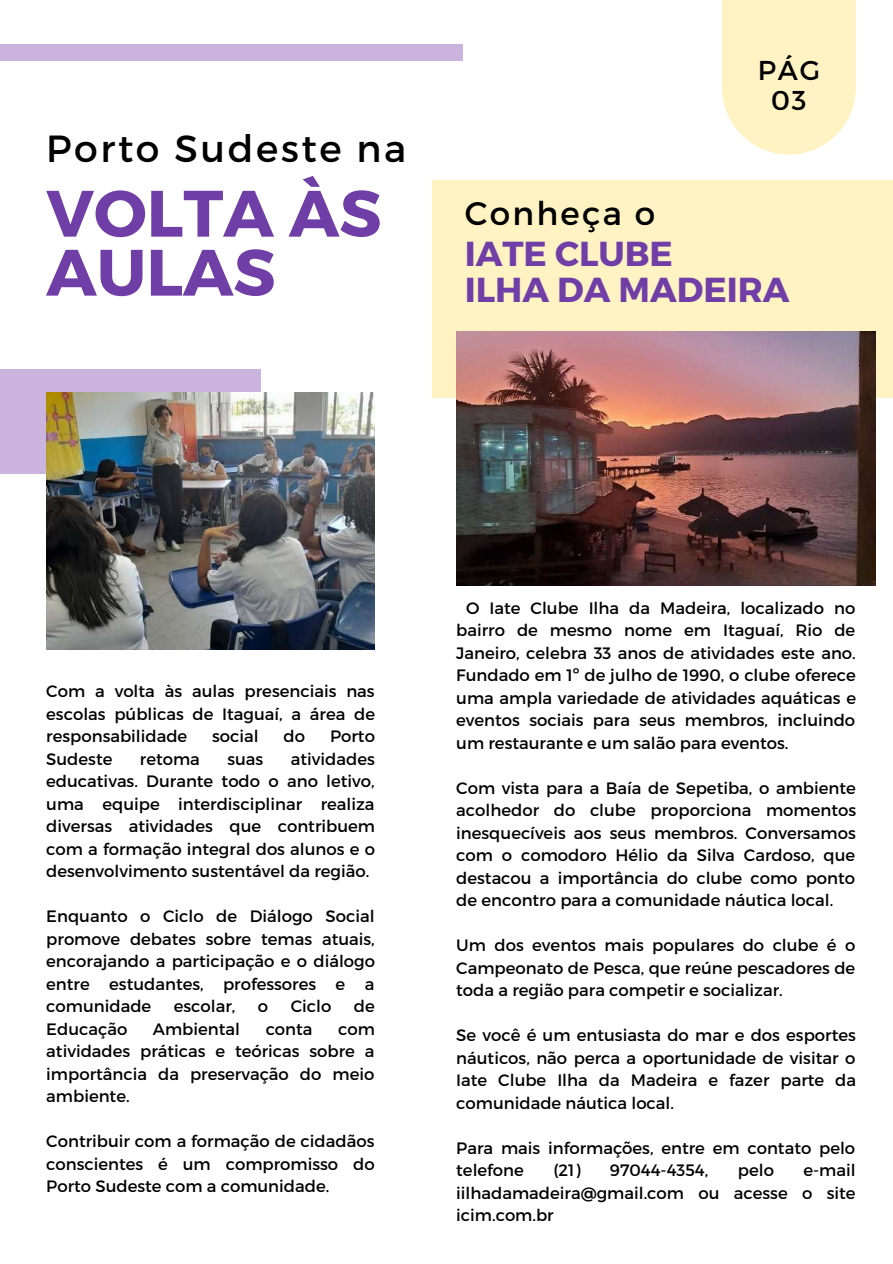
<style>
.page{position:relative;width:893px;height:1264px;background:#fff}
.page>*{position:absolute;margin:0;border:0;box-sizing:border-box;transform-origin:0 0}
.t1{font:700 65.4px/58.9px "Montserrat";color:#703ea7}
.t2{font:37.8px "Montserrat";letter-spacing:.07em;color:#000}
.t3{font:700 34.65px/36.3px "Montserrat";color:#703ea7}
.t4{font:32.7px "Montserrat";letter-spacing:.07em;color:#000}
.t5{font:27.3px/30.3px "Montserrat";color:#000;text-align:center}
.t6{font:16.5px/22.5px "Montserrat";color:#000;text-align:justify}
</style>
<div class="page">
<div style="left:0;top:369px;width:261px;height:104px;background:#cbb4dd"></div>
<div style="left:0;top:44px;width:463px;height:17px;background:#cbb4dd"></div>
<div style="left:722px;top:0;width:133px;height:154px;background:#fff3c4"></div>
<img style="left:46px;top:392px;width:328px;height:257px">
<div style="left:431px;top:180px;width:461px;height:218px;background:#fff3c4"></div>
<img style="left:456px;top:331px;width:419px;height:254px">
<h2 class="t2" style="left:46px;top:124px;width:361px">Porto Sudeste na</h2>
<h1 class="t1" style="left:46px;top:181px;width:336px">VOLTA ÀS<br>AULAS</h1>
<h3 class="t4" style="left:464px;top:192px;width:192px">Conheça o</h3>
<h3 class="t5" style="left:757px;top:53px;width:64px">PÁG<br>03</h3>
<h3 class="t3" style="left:464px;top:234px;width:326px">IATE CLUBE<br>ILHA DA MADEIRA</h3>
<p class="t6" style="left:46px;top:679px;width:330px">Com a volta às aulas presenciais nas escolas públicas de Itaguaí, a área de responsabilidade</p>
<p class="t6" style="left:212px;top:724px;width:48px">social</p>
<p class="t6" style="left:283px;top:724px;width:23px">do</p>
<p class="t6" style="left:330px;top:724px;width:46px">Porto</p>
<p class="t6" style="left:46px;top:746px;width:330px;text-indent:244px">atividades educativas. Durante todo o ano letivo, uma equipe interdisciplinar realiza diversas atividades que contribuem com a formação integral dos alunos e o desenvolvimento sustentável da região.</p>
<p class="t6" style="left:46px;top:904px;width:330px">Enquanto o Ciclo de Diálogo Social promove debates sobre temas atuais, encorajando a participação e o diálogo entre estudantes, professores e a comunidade</p>
<p class="t6" style="left:46px;top:746px;width:68px">Sudeste</p>
<p class="t6" style="left:140px;top:746px;width:62px">retoma</p>
<p class="t6" style="left:227px;top:746px;width:37px">suas</p>
<p class="t6" style="left:174px;top:994px;width:63px">escolar,</p>
<p class="t6" style="left:258px;top:994px;width:12px">o</p>
<p class="t6" style="left:291px;top:994px;width:42px">Ciclo</p>
<p class="t6" style="left:354px;top:994px;width:22px">de</p>
<p class="t6" style="left:46px;top:1016px;width:82px">Educação</p>
<p class="t6" style="left:153px;top:1016px;width:89px">Ambiental</p>
<p class="t6" style="left:266px;top:1016px;width:48px">conta</p>
<p class="t6" style="left:46px;top:1016px;width:330px;text-indent:292px">com atividades práticas e teóricas sobre a importância da preservação do meio ambiente.</p>
<p class="t6" style="left:46px;top:1129px;width:330px">Contribuir com a formação de cidadãos conscientes é um compromisso do Porto Sudeste com a comunidade.</p>
<p class="t6" style="left:456px;top:596px;width:401px;text-indent:10px">O Iate Clube Ilha da Madeira, localizado no bairro de mesmo nome em Itaguaí, Rio de Janeiro, celebra 33 anos de atividades este ano.<br>Fundado em 1º de julho de 1990, o clube oferece uma ampla variedade de atividades aquáticas e eventos sociais para seus membros, incluindo um restaurante e um salão para eventos.</p>
<p class="t6" style="left:456px;top:775px;width:401px">Com vista para a Baía de Sepetiba, o ambiente acolhedor do clube proporciona momentos inesquecíveis aos seus membros. Conversamos com o comodoro Hélio da Silva Cardoso, que destacou a importância do clube como ponto de encontro para a comunidade náutica local.</p>
<p class="t6" style="left:456px;top:933px;width:400px">Um dos eventos mais populares do clube é o Campeonato de Pesca, que reúne pescadores de toda a região para competir e socializar.</p>
<p class="t6" style="left:456px;top:1023px;width:401px">Se você é um entusiasta do mar e dos esportes náuticos, não perca a oportunidade de visitar o Iate Clube Ilha da Madeira e fazer parte da comunidade náutica local.</p>
<p class="t6" style="left:456px;top:1135px;width:400px">Para mais informações, entre em contato pelo telefone</p>
<p class="t6" style="left:456px;top:1158px;width:401px;text-indent:347px">e-mail iilhadamadeira@gmail.com ou acesse o site icim.com.br</p>
<p class="t6" style="left:553px;top:1158px;width:156px">(21) 97044-4354,</p>
<p class="t6" style="left:737px;top:1158px;width:38px">pelo</p>
</div>
